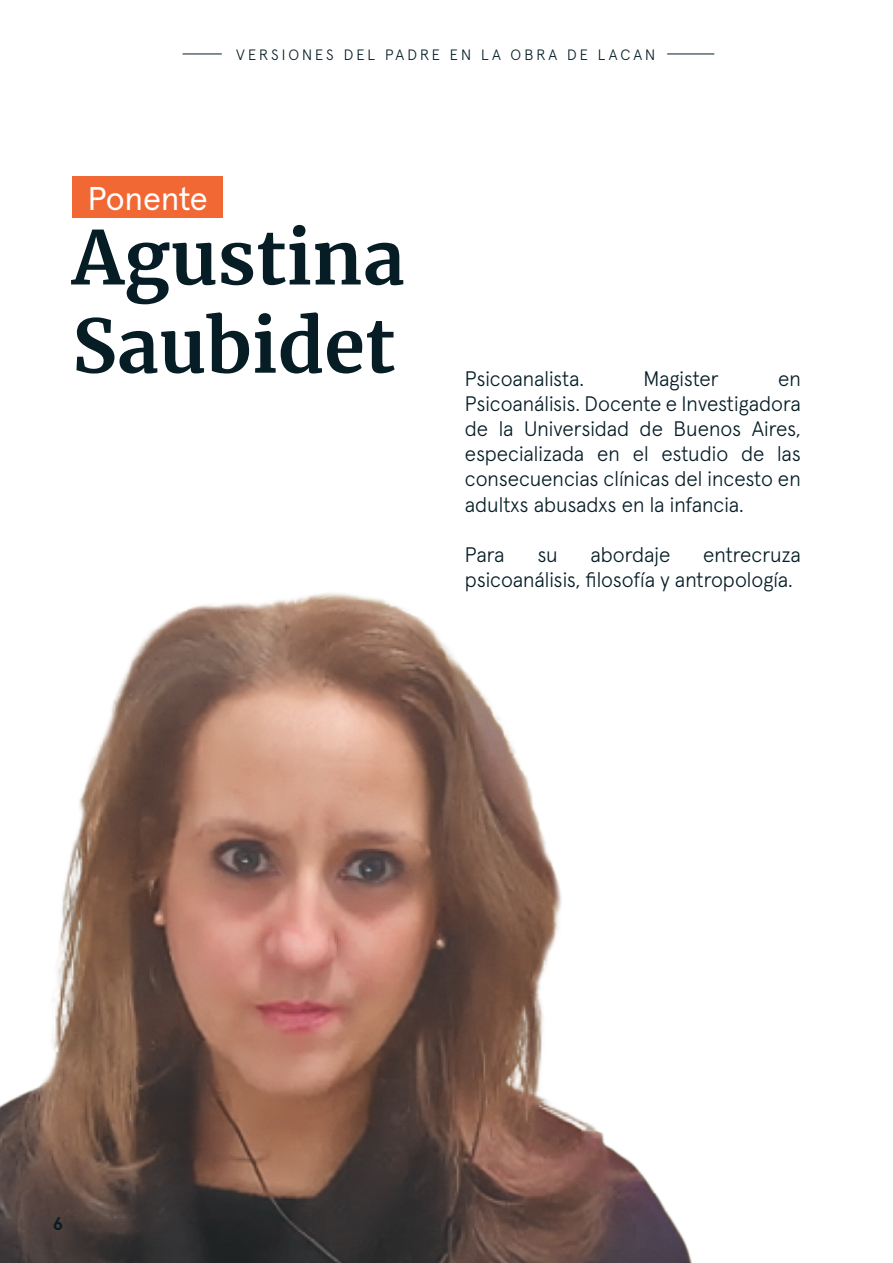
<style>
.page{position:relative;width:893px;height:1263px;background:#fff}
.page>*{position:absolute;margin:0;border:0;box-sizing:border-box;transform-origin:0 0}
.t1{font:700 73.5px/88.2px "Merriweather";letter-spacing:.005em;color:#061d26}
.t2{font:32.85px "Apercu Pro";letter-spacing:-.005em;color:#fff}
.t3{font:300 21px/25.2px "Apercu Pro";color:#061d26;text-align:justify}
.t4{font:700 18px "Apercu Pro";color:#061d26}
.t5{font:300 15px "Apercu Pro";letter-spacing:.2em;color:#061d26}
</style>
<div class="page">
<div style="left:72px;top:176px;width:151px;height:42px;background:#f26835"></div>
<img style="left:0;top:593px;width:692px;height:670px">
<hr style="left:183px;top:54px;width:39px;height:1px;background:#061d26">
<hr style="left:667px;top:54px;width:47px;height:1px;background:#061d26">
<p class="t5" style="left:236px;top:43px;width:420px">VERSIONES DEL PADRE EN LA OBRA DE LACAN</p>
<h2 class="t2" style="left:88px;top:173px;width:122px">Ponente</h2>
<h1 class="t1" style="left:72px;top:212px;width:334px">Agustina<br>Saubidet</h1>
<p class="t3" style="left:465px;top:364px;width:121px">Psicoanalista.</p>
<p class="t3" style="left:643px;top:364px;width:77px">Magister</p>
<p class="t3" style="left:465px;top:364px;width:337px;text-indent:313px">en Psicoanálisis. Docente e Investigadora de la Universidad de Buenos Aires, especializada en el estudio de las consecuencias clínicas del incesto en adultxs abusadxs en la infancia.</p>
<p class="t3" style="left:465px;top:540px;width:41px">Para</p>
<p class="t3" style="left:537px;top:540px;width:22px">su</p>
<p class="t3" style="left:591px;top:540px;width:81px">abordaje</p>
<p class="t3" style="left:465px;top:540px;width:337px;text-indent:238px">entrecruza psicoanálisis, filosofía y antropología.</p>
<p class="t4" style="left:53px;top:1210px;width:11px">6</p>
</div>
